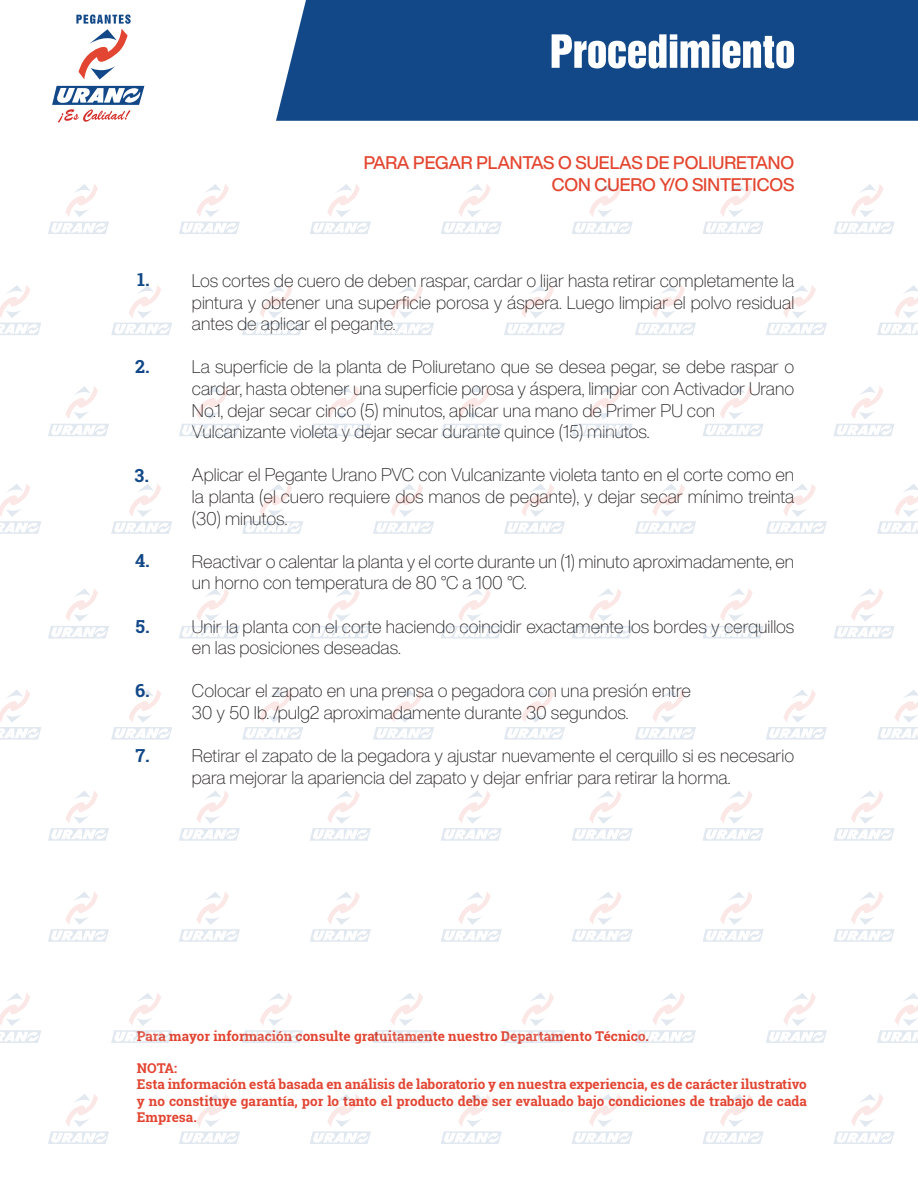
<style>
.page{position:relative;width:918px;height:1188px;background:#fff}
.page>*{position:absolute;margin:0;border:0;box-sizing:border-box;transform-origin:0 0}
.t1{font:300 expanded 18px/21.6px "Helvetica Now Display";color:#231f20}
.t2{font:500 18px/21.6px "Helvetica Now Display";letter-spacing:-.005em;color:#e34630;text-align:right}
.t3{font:700 18px "Roboto Slab";color:#124887}
.t4{font:700 13.5px/16.2px "Roboto Slab";color:#e24532}
</style>
<div class="page">
<svg style="left:52px;top:86px;width:92px;height:37px"></svg>
<svg style="left:76px;top:15px;width:55px;height:65px"></svg>
<div style="left:276px;top:0;width:642px;height:121px;background:#124887"></div>
<svg style="left:552px;top:34px;width:242px;height:35px"></svg>
<svg style="left:48px;top:184px;width:61px;height:50px"></svg>
<svg style="left:179px;top:184px;width:61px;height:50px"></svg>
<svg style="left:310px;top:184px;width:61px;height:50px"></svg>
<svg style="left:441px;top:184px;width:61px;height:50px"></svg>
<svg style="left:572px;top:184px;width:61px;height:50px"></svg>
<svg style="left:703px;top:184px;width:61px;height:50px"></svg>
<svg style="left:833px;top:184px;width:62px;height:50px"></svg>
<svg style="left:48px;top:386px;width:61px;height:50px"></svg>
<svg style="left:179px;top:386px;width:61px;height:50px"></svg>
<svg style="left:310px;top:386px;width:61px;height:50px"></svg>
<svg style="left:441px;top:386px;width:61px;height:50px"></svg>
<svg style="left:572px;top:386px;width:61px;height:50px"></svg>
<svg style="left:703px;top:386px;width:61px;height:50px"></svg>
<svg style="left:833px;top:386px;width:62px;height:50px"></svg>
<svg style="left:0;top:285px;width:41px;height:50px"></svg>
<svg style="left:877px;top:285px;width:41px;height:50px"></svg>
<svg style="left:111px;top:285px;width:61px;height:50px"></svg>
<svg style="left:242px;top:285px;width:61px;height:50px"></svg>
<svg style="left:373px;top:285px;width:61px;height:50px"></svg>
<svg style="left:504px;top:285px;width:61px;height:50px"></svg>
<svg style="left:635px;top:285px;width:61px;height:50px"></svg>
<svg style="left:766px;top:285px;width:61px;height:50px"></svg>
<svg style="left:48px;top:588px;width:61px;height:50px"></svg>
<svg style="left:179px;top:588px;width:61px;height:50px"></svg>
<svg style="left:310px;top:588px;width:61px;height:50px"></svg>
<svg style="left:441px;top:588px;width:61px;height:50px"></svg>
<svg style="left:572px;top:588px;width:61px;height:50px"></svg>
<svg style="left:703px;top:588px;width:61px;height:50px"></svg>
<svg style="left:834px;top:588px;width:61px;height:50px"></svg>
<svg style="left:48px;top:791px;width:61px;height:50px"></svg>
<svg style="left:179px;top:791px;width:61px;height:50px"></svg>
<svg style="left:310px;top:791px;width:61px;height:50px"></svg>
<svg style="left:441px;top:791px;width:61px;height:50px"></svg>
<svg style="left:572px;top:791px;width:61px;height:50px"></svg>
<svg style="left:703px;top:791px;width:61px;height:50px"></svg>
<svg style="left:834px;top:791px;width:61px;height:50px"></svg>
<svg style="left:0;top:689px;width:41px;height:51px"></svg>
<svg style="left:877px;top:690px;width:41px;height:50px"></svg>
<svg style="left:111px;top:689px;width:61px;height:51px"></svg>
<svg style="left:242px;top:689px;width:61px;height:51px"></svg>
<svg style="left:373px;top:689px;width:61px;height:51px"></svg>
<svg style="left:504px;top:689px;width:61px;height:51px"></svg>
<svg style="left:635px;top:690px;width:61px;height:50px"></svg>
<svg style="left:766px;top:690px;width:61px;height:50px"></svg>
<svg style="left:48px;top:892px;width:61px;height:50px"></svg>
<svg style="left:179px;top:892px;width:61px;height:50px"></svg>
<svg style="left:310px;top:892px;width:61px;height:50px"></svg>
<svg style="left:441px;top:892px;width:61px;height:50px"></svg>
<svg style="left:572px;top:892px;width:61px;height:50px"></svg>
<svg style="left:703px;top:892px;width:61px;height:50px"></svg>
<svg style="left:833px;top:892px;width:62px;height:50px"></svg>
<svg style="left:48px;top:1094px;width:61px;height:50px"></svg>
<svg style="left:179px;top:1094px;width:61px;height:50px"></svg>
<svg style="left:310px;top:1094px;width:61px;height:50px"></svg>
<svg style="left:441px;top:1094px;width:61px;height:50px"></svg>
<svg style="left:572px;top:1094px;width:61px;height:50px"></svg>
<svg style="left:703px;top:1094px;width:61px;height:50px"></svg>
<svg style="left:833px;top:1094px;width:62px;height:50px"></svg>
<svg style="left:0;top:993px;width:41px;height:50px"></svg>
<svg style="left:877px;top:993px;width:41px;height:50px"></svg>
<svg style="left:111px;top:993px;width:61px;height:50px"></svg>
<svg style="left:242px;top:993px;width:61px;height:50px"></svg>
<svg style="left:373px;top:993px;width:61px;height:50px"></svg>
<svg style="left:504px;top:993px;width:61px;height:50px"></svg>
<svg style="left:635px;top:993px;width:61px;height:50px"></svg>
<svg style="left:766px;top:993px;width:61px;height:50px"></svg>
<svg style="left:0;top:484px;width:41px;height:50px"></svg>
<svg style="left:877px;top:484px;width:41px;height:50px"></svg>
<svg style="left:111px;top:484px;width:61px;height:50px"></svg>
<svg style="left:242px;top:484px;width:61px;height:50px"></svg>
<svg style="left:373px;top:484px;width:61px;height:50px"></svg>
<svg style="left:504px;top:484px;width:61px;height:50px"></svg>
<svg style="left:635px;top:484px;width:61px;height:50px"></svg>
<svg style="left:766px;top:484px;width:61px;height:50px"></svg>
<p class="t3" style="left:137px;top:267px;width:14px">1.</p>
<p class="t3" style="left:135px;top:354px;width:16px">2.</p>
<p class="t3" style="left:135px;top:463px;width:16px">3.</p>
<p class="t3" style="left:135px;top:548px;width:16px">4.</p>
<p class="t3" style="left:136px;top:614px;width:16px">5.</p>
<p class="t3" style="left:135px;top:678px;width:16px">6.</p>
<p class="t3" style="left:136px;top:743px;width:16px">7.</p>
<p class="t2" style="left:364px;top:152px;width:432px">PARA PEGAR PLANTAS O SUELAS DE POLIURETANO<br>CON CUERO Y/O SINTETICOS</p>
<p class="t1" style="left:192px;top:270px;width:604px;text-align:justify">Los cortes de cuero de deben raspar, cardar o lijar hasta retirar completamente la pintura y obtener una superficie porosa y áspera. Luego limpiar el polvo residual antes de aplicar el pegante.</p>
<p class="t1" style="left:192px;top:356px;width:604px">La superficie de la planta de Poliuretano que se desea pegar, se debe raspar o cardar, hasta obtener una superficie porosa y áspera, limpiar con Activador Urano No.1, dejar secar cinco (5) minutos, aplicar una mano de Primer PU con Vulcanizante violeta y dejar secar durante quince (15) minutos.</p>
<p class="t1" style="left:192px;top:464px;width:604px;text-align:justify">Aplicar el Pegante Urano PVC con Vulcanizante violeta tanto en el corte como en la planta (el cuero requiere dos manos de pegante), y dejar secar mínimo treinta (30) minutos.</p>
<p class="t1" style="left:192px;top:550px;width:604px">Reactivar o calentar la planta y el corte durante un (1) minuto aproximadamente, en un horno con temperatura de 80 °C a 100 °C.</p>
<p class="t1" style="left:192px;top:615px;width:604px">Unir la planta con el corte haciendo coincidir exactamente los bordes y cerquillos en las posiciones deseadas.</p>
<p class="t1" style="left:192px;top:680px;width:501px">Colocar el zapato en una prensa o pegadora con una presión entre<br>30 y 50 Ib. /pulg2 aproximadamente durante 30 segundos.</p>
<p class="t1" style="left:192px;top:745px;width:604px">Retirar el zapato de la pegadora y ajustar nuevamente el cerquillo si es necesario para mejorar la apariencia del zapato y dejar enfriar para retirar la horma.</p>
<p class="t4" style="left:137px;top:1028px;width:514px">Para mayor información consulte gratuitamente nuestro Departamento Técnico.</p>
<p class="t4" style="left:137px;top:1060px;width:671px">NOTA:<br>Esta información está basada en análisis de laboratorio y en nuestra experiencia, es de carácter ilustrativo y no constituye garantía, por lo tanto el producto debe ser evaluado bajo condiciones de trabajo de cada Empresa.</p>
</div>
